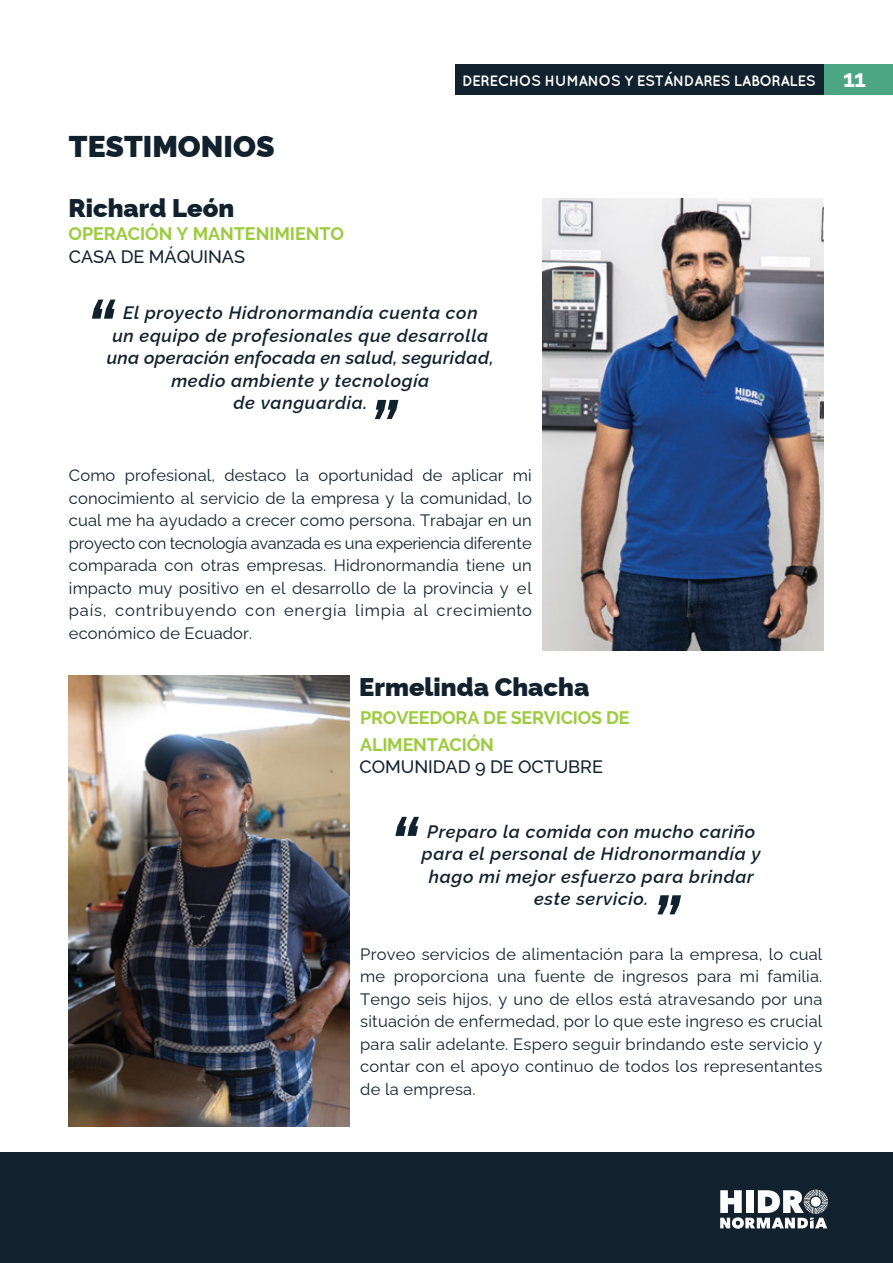
<style>
.page{position:relative;width:893px;height:1263px;background:#fff}
.page>*{position:absolute;margin:0;border:0;box-sizing:border-box;transform-origin:0 0}
.t1{font:900 30px "Raleway";color:#11222e}
.t2{font:900 25.5px "Raleway";color:#11222e}
.t3{font:italic 600 18px/22.5px "Raleway";letter-spacing:.035em;color:#11222e;text-align:center}
.t4{font:700 18px/26.5px "Raleway";letter-spacing:-.01em;color:#9ccb3d}
.t5{font:500 18px "Raleway";letter-spacing:-.005em;color:#11222e}
.t6{font:16.5px/22.5px "Raleway";letter-spacing:.015em;color:#11222e;text-align:justify}
.t7{font:700 15px "Quicksand";letter-spacing:-.035em;color:#fff}
.s1{font-family:"Raleway";font-size:24px}
</style>
<div class="page">
<div style="left:0;top:1153px;width:893px;height:110px;background:#11222e"></div>
<div style="left:455px;top:65px;width:438px;height:30px;background:#11222e"></div>
<div style="left:824px;top:65px;width:69px;height:30px;background:#4ca585"></div>
<svg style="left:375px;top:400px;width:23px;height:19px"></svg>
<svg style="left:92px;top:300px;width:23px;height:19px"></svg>
<svg style="left:657px;top:895px;width:24px;height:19px"></svg>
<svg style="left:395px;top:817px;width:24px;height:19px"></svg>
<img style="left:542px;top:199px;width:282px;height:452px">
<img style="left:68px;top:675px;width:282px;height:452px">
<svg style="left:720px;top:1189px;width:108px;height:40px"></svg>
<h1 class="t1" style="left:69px;top:122px;width:207px">TESTIMONIOS</h1>
<h2 class="t2" style="left:69px;top:187px;width:167px">Richard León</h2>
<p class="t5" style="left:69px;top:242px;width:178px">CASA DE MÁQUINAS</p>
<p class="t4" style="left:68px;top:221px;width:277px">OPERACIÓN Y MANTENIMIENTO</p>
<p class="t7" style="left:462px;top:71px;width:406px">DERECHOS HUMANOS Y ESTÁNDARES LABORALES <span class="s1">11</span></p>
<p class="t3" style="left:107px;top:299px;width:388px">El proyecto Hidronormandía cuenta con<br>un equipo de profesionales que desarrolla una operación enfocada en salud, seguridad, medio ambiente y tecnología<br>de vanguardia.</p>
<p class="t6" style="left:69px;top:462px;width:464px">Como profesional, destaco la oportunidad de aplicar mi conocimiento al servicio de la empresa y la comunidad, lo cual me ha ayudado a crecer como persona. Trabajar en un proyecto con tecnología avanzada es una experiencia diferente comparada con otras empresas. Hidronormandía tiene un impacto muy positivo en el desarrollo de la provincia y el país, contribuyendo con energía limpia al crecimiento económico de Ecuador.</p>
<h2 class="t2" style="left:359px;top:666px;width:232px">Ermelinda Chacha</h2>
<p class="t4" style="left:360px;top:705px;width:271px">PROVEEDORA DE SERVICIOS DE<br>ALIMENTACIÓN</p>
<p class="t5" style="left:360px;top:752px;width:245px">COMUNIDAD 9 DE OCTUBRE</p>
<p class="t3" style="left:422px;top:818px;width:340px">Preparo la comida con mucho cariño para el personal de Hidronormandía y hago mi mejor esfuerzo para brindar este servicio.</p>
<p class="t6" style="left:360px;top:941px;width:464px">Proveo servicios de alimentación para la empresa, lo cual me proporciona una fuente de ingresos para mi familia.<br>Tengo seis hijos, y uno de ellos está atravesando por una situación de enfermedad, por lo que este ingreso es crucial para salir adelante. Espero seguir brindando este servicio y contar con el apoyo continuo de todos los representantes de la empresa.</p>
</div>
